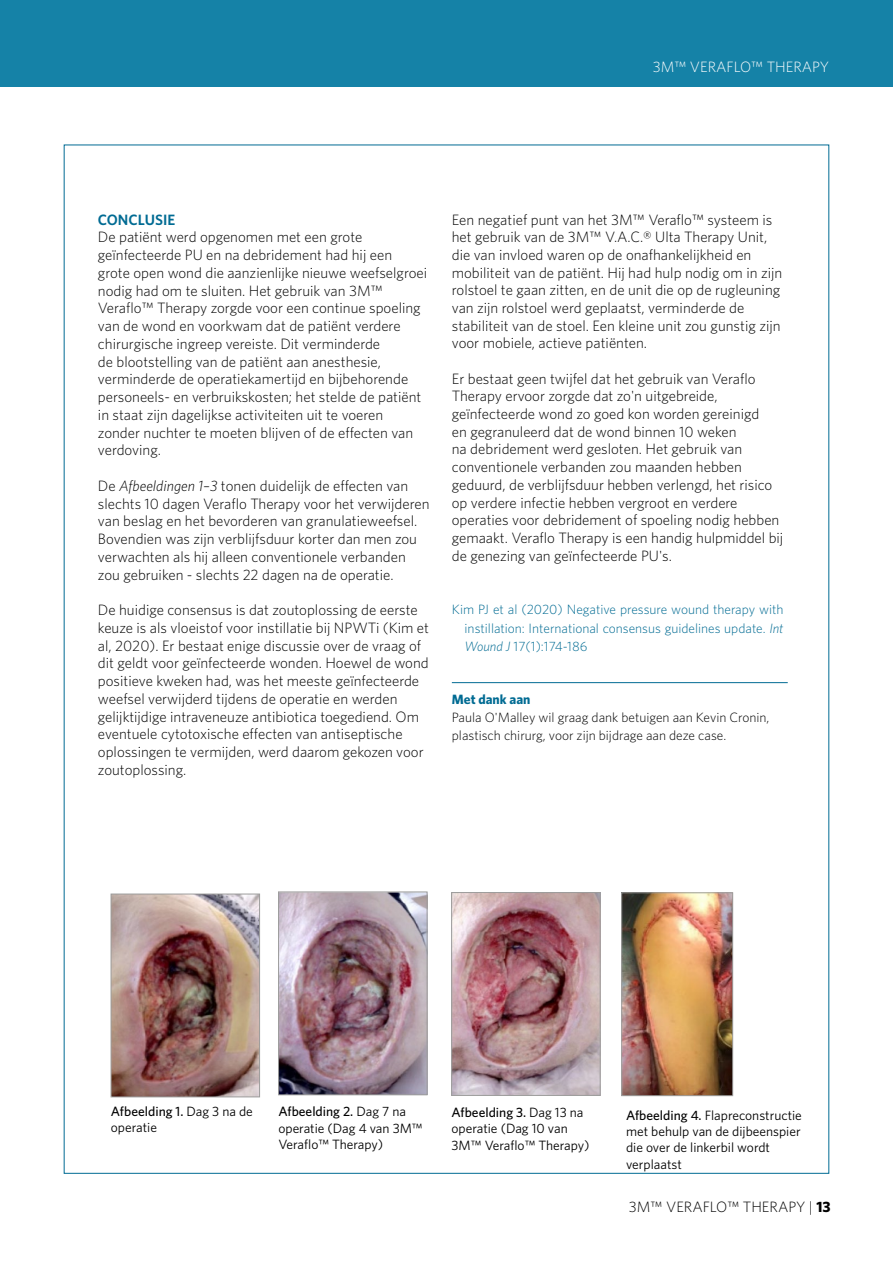
<style>
.page{position:relative;width:893px;height:1263px;background:#fff}
.page>*{position:absolute;margin:0;border:0;box-sizing:border-box;transform-origin:0 0}
.t1{font:300 15px/17.7px "Whitney";color:#000}
.t2{font:300 15px "Whitney";color:#fff}
.t3{font:600 15px "Whitney";color:#006b93}
.t4{font:13.5px/16.2px "Whitney";color:#000}
.t5{font:300 13.5px/18.5px "Whitney";color:#006b93;text-align:justify}
.t6{font:300 13.5px/17.7px "Whitney";color:#000}
.t7{font:700 13.5px "Whitney";color:#006b93}
.s1{font-style:italic}
.s2{font-weight:500}
.s3{font-weight:700}
</style>
<div class="page">
<div style="left:0;top:0;width:893px;height:87px;background:#1582a7"></div>
<img style="left:113px;top:896px;width:145px;height:199px">
<div style="left:111px;top:894px;width:149px;height:203px;border:1px solid #9d9d9c"></div>
<img style="left:624px;top:895px;width:107px;height:199px">
<div style="left:622px;top:893px;width:111px;height:203px;border:1px solid #9d9d9c"></div>
<hr style="left:452px;top:682px;width:336px;height:1px;background:#006b93">
<img style="left:280px;top:894px;width:145px;height:199px">
<div style="left:278px;top:892px;width:149px;height:203px;border:1px solid #9d9d9c"></div>
<img style="left:453px;top:894px;width:145px;height:199px">
<div style="left:451px;top:892px;width:149px;height:203px;border:1px solid #9d9d9c"></div>
<p class="t2" style="left:653px;top:58px;width:178px">3M™ VERAFLO™ THERAPY</p>
<p class="t3" style="left:98px;top:210px;width:79px">CONCLUSIE</p>
<p class="t1" style="left:98px;top:228px;width:331px">De patiënt werd opgenomen met een grote geïnfecteerde PU en na debridement had hij een grote open wond die aanzienlijke nieuwe weefselgroei nodig had om te sluiten. Het gebruik van 3M™ Veraflo™ Therapy zorgde voor een continue spoeling van de wond en voorkwam dat de patiënt verdere chirurgische ingreep vereiste. Dit verminderde<br>de blootstelling van de patiënt aan anesthesie, verminderde de operatiekamertijd en bijbehorende personeels- en verbruikskosten; het stelde de patiënt in staat zijn dagelijkse activiteiten uit te voeren zonder nuchter te moeten blijven of de effecten van verdoving.</p>
<p class="t1" style="left:98px;top:476px;width:333px">De <span class="s1">Afbeeldingen 1–3</span> tonen duidelijk de effecten van slechts 10 dagen Veraflo Therapy voor het verwijderen van beslag en het bevorderen van granulatieweefsel.<br>Bovendien was zijn verblijfsduur korter dan men zou verwachten als hij alleen conventionele verbanden zou gebruiken - slechts 22 dagen na de operatie.</p>
<p class="t1" style="left:98px;top:601px;width:333px">De huidige consensus is dat zoutoplossing de eerste keuze is als vloeistof voor instillatie bij NPWTi (Kim et al, 2020). Er bestaat enige discussie over de vraag of dit geldt voor geïnfecteerde wonden. Hoewel de wond positieve kweken had, was het meeste geïnfecteerde weefsel verwijderd tijdens de operatie en werden gelijktijdige intraveneuze antibiotica toegediend. Om eventuele cytotoxische effecten van antiseptische oplossingen te vermijden, werd daarom gekozen voor zoutoplossing.</p>
<p class="t1" style="left:452px;top:210px;width:332px">Een negatief punt van het 3M™ Veraflo™ systeem is het gebruik van de 3M™ V.A.C.® Ulta Therapy Unit, die van invloed waren op de onafhankelijkheid en mobiliteit van de patiënt. Hij had hulp nodig om in zijn rolstoel te gaan zitten, en de unit die op de rugleuning van zijn rolstoel werd geplaatst, verminderde de stabiliteit van de stoel. Een kleine unit zou gunstig zijn voor mobiele, actieve patiënten.</p>
<p class="t1" style="left:452px;top:369px;width:333px">Er bestaat geen twijfel dat het gebruik van Veraflo Therapy ervoor zorgde dat zo'n uitgebreide, geïnfecteerde wond zo goed kon worden gereinigd<br>en gegranuleerd dat de wond binnen 10 weken<br>na debridement werd gesloten. Het gebruik van conventionele verbanden zou maanden hebben geduurd, de verblijfsduur hebben verlengd, het risico op verdere infectie hebben vergroot en verdere operaties voor debridement of spoeling nodig hebben gemaakt. Veraflo Therapy is een handig hulpmiddel bij de genezing van geïnfecteerde PU's.</p>
<p class="t5" style="left:465px;top:600px;width:320px;text-indent:-13px">Kim PJ et al (2020) Negative pressure wound therapy with instillation: International consensus guidelines update. <span class="s1">Int Wound J</span> 17(1):174-186</p>
<p class="t7" style="left:452px;top:691px;width:80px">Met dank aan</p>
<p class="t6" style="left:452px;top:708px;width:319px">Paula O'Malley wil graag dank betuigen aan Kevin Cronin, plastisch chirurg, voor zijn bijdrage aan deze case.</p>
<p class="t4" style="left:111px;top:1103px;width:143px"><span class="s2">Afbeelding 1.</span> Dag 3 na de operatie</p>
<p class="t4" style="left:278px;top:1103px;width:146px"><span class="s2">Afbeelding 2.</span> Dag 7 na operatie (Dag 4 van 3M™<br>Veraflo™ Therapy)</p>
<p class="t4" style="left:626px;top:1107px;width:177px"><span class="s2">Afbeelding 4.</span> Flapreconstructie met behulp van de dijbeenspier die over de linkerbil wordt verplaatst</p>
<p class="t4" style="left:451px;top:1104px;width:139px"><span class="s2">Afbeelding 3.</span> Dag 13 na operatie (Dag 10 van<br>3M™ Veraflo™ Therapy)</p>
<p class="t1" style="left:629px;top:1198px;width:203px">3M™ VERAFLO™ THERAPY | <span class="s3">13</span></p>
</div>
